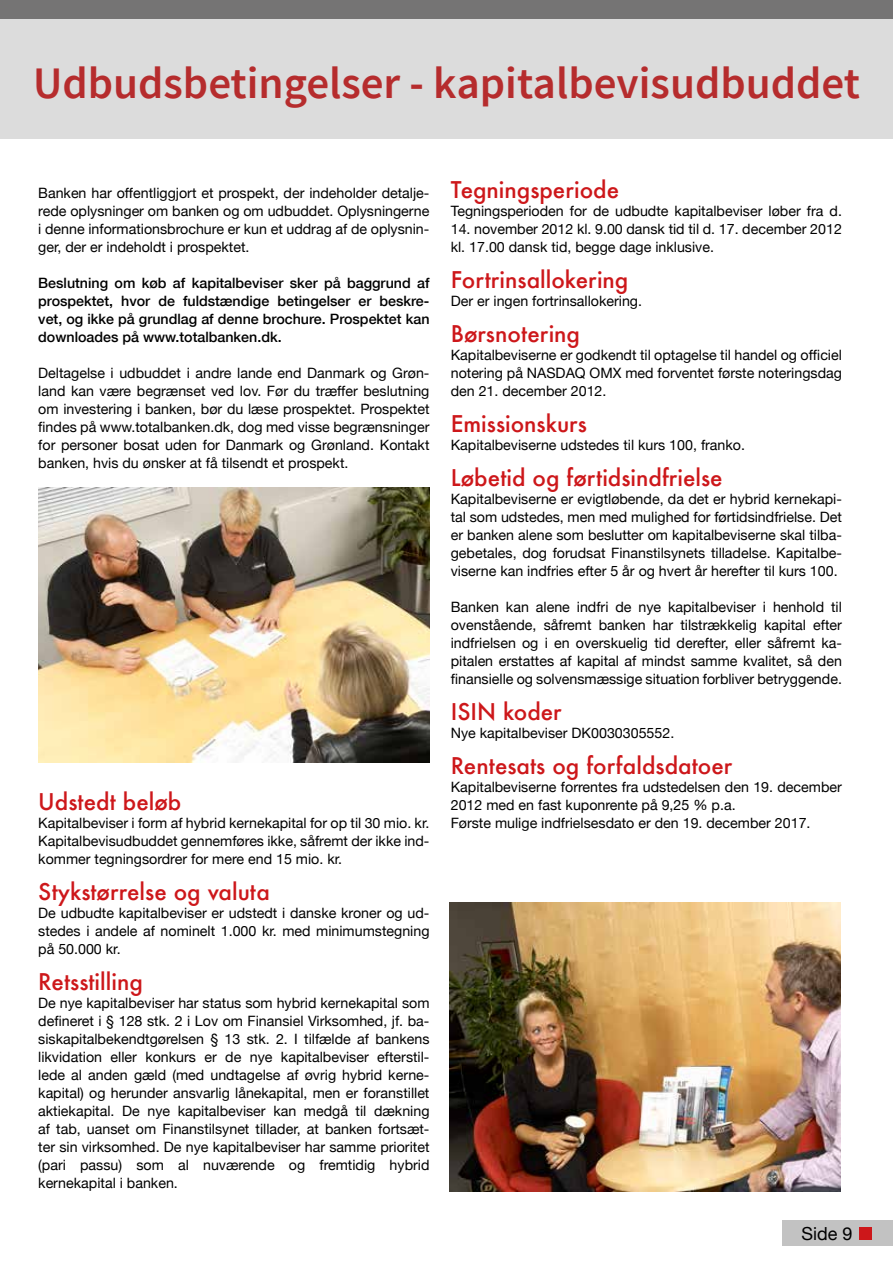
<style>
.page{position:relative;width:893px;height:1263px;background:#fff}
.page>*{position:absolute;margin:0;border:0;box-sizing:border-box;transform-origin:0 0}
.t1{font:600 45px "Source Sans Pro";color:#b62c2d}
.t2{font:500 22.5px "Futura";color:#cd171a}
.t3{font:18px "Helvetica Neue";color:#000}
.t4{font:14.25px/18px "Helvetica Neue";color:#000;text-align:justify}
.t5{font:500 14.25px/18px "Helvetica Neue";color:#000;text-align:justify}
</style>
<div class="page">
<div style="left:0;top:0;width:893px;height:21px;background:#757474"></div>
<div style="left:782px;top:1220px;width:111px;height:26px;background:#c2c2c2"></div>
<div style="left:859px;top:1227px;width:13px;height:13px;background:#cd171a"></div>
<img style="left:450px;top:902px;width:391px;height:290px">
<div style="left:0;top:19px;width:893px;height:119px;background:#dcdcdc"></div>
<img style="left:38px;top:488px;width:391px;height:274px">
<h1 class="t1" style="left:33px;top:55px;width:828px">Udbudsbetingelser - kapitalbevisudbuddet</h1>
<p class="t4" style="left:38px;top:185px;width:393px">Banken har offentliggjort et prospekt, der indeholder detalje&shy;rede oplysninger om banken og om udbuddet. Oplysningerne i denne informationsbrochure er kun et uddrag af de oplysnin&shy;ger, der er indeholdt i prospektet.</p>
<p class="t5" style="left:38px;top:273px;width:393px">Beslutning om køb af kapitalbeviser sker på baggrund af prospektet, hvor de fuldstændige betingelser er beskre&shy;vet, og ikke på grundlag af denne brochure. Prospektet kan downloades på www.totalbanken.dk.</p>
<p class="t4" style="left:38px;top:365px;width:393px">Deltagelse i udbuddet i andre lande end Danmark og Grøn&shy;land kan være begrænset ved lov. Før du træffer beslutning om investering i banken, bør du læse prospektet. Prospektet findes på www.totalbanken.dk, dog med visse begrænsninger for personer bosat uden for Danmark og Grønland. Kontakt banken, hvis du ønsker at få tilsendt et prospekt.</p>
<h2 class="t2" style="left:38px;top:786px;width:145px">Udstedt beløb</h2>
<p class="t4" style="left:38px;top:815px;width:393px">Kapitalbeviser i form af hybrid kernekapital for op til 30 mio. kr.<br>Kapitalbevisudbuddet gennemføres ikke, såfremt der ikke ind&shy;kommer tegningsordrer for mere end 15 mio. kr.</p>
<h2 class="t2" style="left:38px;top:876px;width:233px">Stykstørrelse og valuta</h2>
<p class="t4" style="left:38px;top:905px;width:393px">De udbudte kapitalbeviser er udstedt i danske kroner og ud&shy;stedes i andele af nominelt 1.000 kr. med minimumstegning på 50.000 kr.</p>
<h2 class="t2" style="left:38px;top:966px;width:106px">Retsstilling</h2>
<p class="t4" style="left:38px;top:995px;width:393px">De nye kapitalbeviser har status som hybrid kernekapital som defineret i § 128 stk. 2 i Lov om Finansiel Virksomhed, jf. ba&shy;siskapitalbekendtgørelsen § 13 stk. 2. I tilfælde af bankens likvidation eller konkurs er de nye kapitalbeviser efterstil&shy;lede al anden gæld (med undtagelse af øvrig hybrid kerne&shy;kapital) og herunder ansvarlig lånekapital, men er foranstillet aktiekapital. De nye kapitalbeviser kan medgå til dækning af tab, uanset om Finanstilsynet tillader, at banken fortsæt&shy;ter sin virksomhed. De nye kapitalbeviser har samme prioritet (pari passu) som al nuværende og fremtidig hybrid kernekapital i banken.</p>
<h2 class="t2" style="left:451px;top:174px;width:170px">Tegningsperiode</h2>
<p class="t4" style="left:451px;top:203px;width:393px">Tegningsperioden for de udbudte kapitalbeviser løber fra d.</p>
<p class="t4" style="left:451px;top:221px;width:393px">14. november 2012 kl. 9.00 dansk tid til d. 17. december 2012 kl. 17.00 dansk tid, begge dage inklusive.</p>
<h2 class="t2" style="left:451px;top:264px;width:179px">Fortrinsallokering</h2>
<p class="t4" style="left:451px;top:293px;width:193px">Der er ingen fortrinsallokering.</p>
<h2 class="t2" style="left:451px;top:318px;width:131px">Børsnotering</h2>
<p class="t4" style="left:451px;top:347px;width:393px">Kapitalbeviserne er godkendt til optagelse til handel og officiel notering på NASDAQ OMX med forventet første noteringsdag den 21. december 2012.</p>
<h2 class="t2" style="left:451px;top:408px;width:138px">Emissionskurs</h2>
<p class="t4" style="left:451px;top:437px;width:296px">Kapitalbeviserne udstedes til kurs 100, franko.</p>
<h2 class="t2" style="left:451px;top:462px;width:273px">Løbetid og førtidsindfrielse</h2>
<p class="t4" style="left:451px;top:491px;width:393px">Kapitalbeviserne er evigtløbende, da det er hybrid kernekapi&shy;tal som udstedes, men med mulighed for førtidsindfrielse. Det er banken alene som beslutter om kapitalbeviserne skal tilba&shy;gebetales, dog forudsat Finanstilsynets tilladelse. Kapitalbe&shy;viserne kan indfries efter 5 år og hvert år herefter til kurs 100.</p>
<p class="t4" style="left:451px;top:599px;width:393px">Banken kan alene indfri de nye kapitalbeviser i henhold til ovenstående, såfremt banken har tilstrækkelig kapital efter indfrielsen og i en overskuelig tid derefter, eller såfremt ka&shy;pitalen erstattes af kapital af mindst samme kvalitet, så den finansielle og solvensmæssige situation forbliver betryggende.</p>
<h2 class="t2" style="left:451px;top:696px;width:112px">ISIN koder</h2>
<p class="t4" style="left:451px;top:725px;width:225px">Nye kapitalbeviser DK0030305552.</p>
<h2 class="t2" style="left:451px;top:750px;width:283px">Rentesats og forfaldsdatoer</h2>
<p class="t4" style="left:451px;top:779px;width:393px;text-align:left">Kapitalbeviserne forrentes fra udstedelsen den 19. december<br>2012 med en fast kuponrente på 9,25 % p.a.<br>Første mulige indfrielsesdato er den 19. december 2017.</p>
<p class="t3" style="left:801px;top:1220px;width:53px">Side 9</p>
</div>
